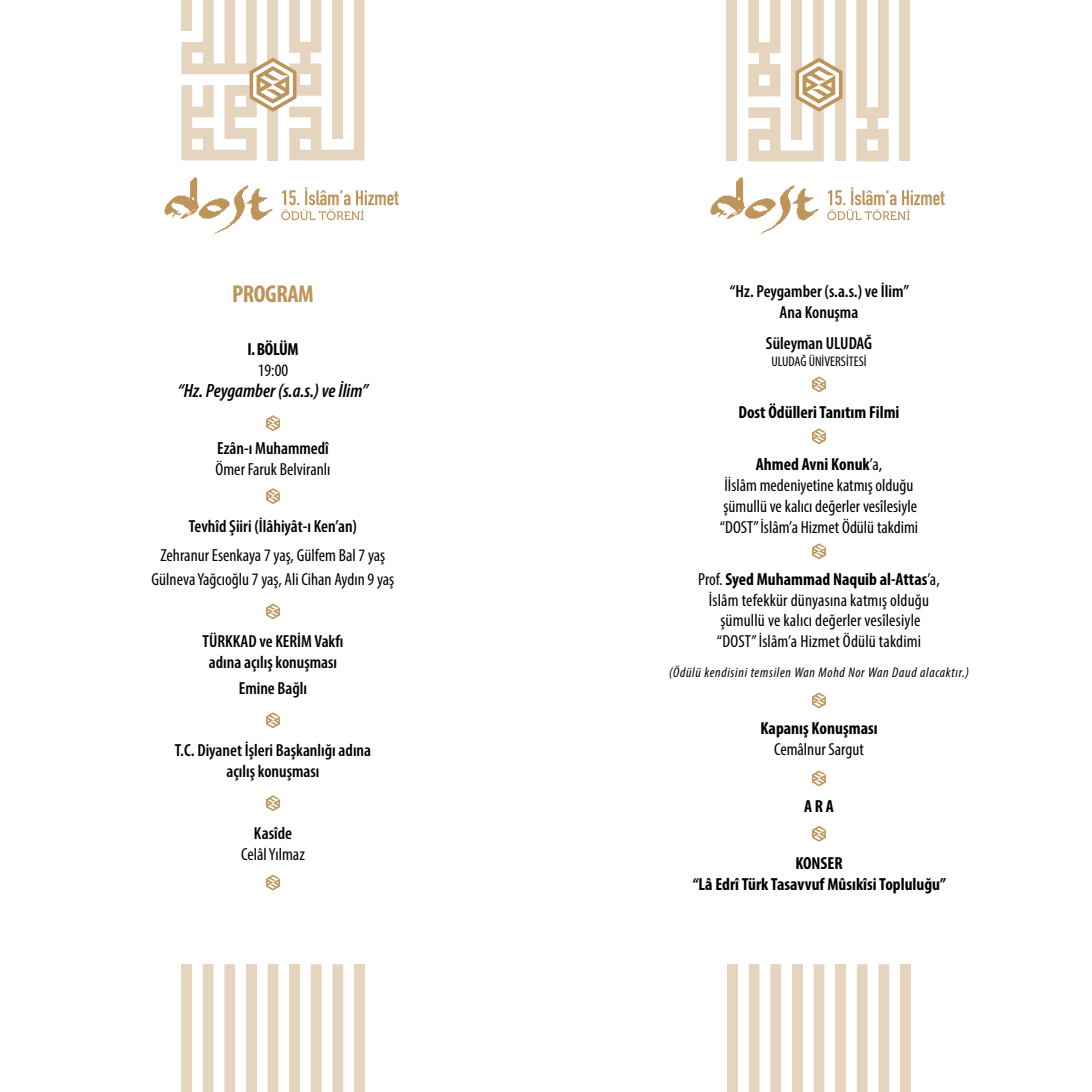
<style>
.page{position:relative;width:1092px;height:1092px;background:#fff}
.page>*{position:absolute;margin:0;border:0;box-sizing:border-box;transform-origin:0 0}
.t1{font:700 condensed 24.5px "Myriad Pro";letter-spacing:-.02em;color:#bd945a}
.t2{font:italic 600 condensed 19.25px "Myriad Pro";color:#000}
.t3{font:condensed 17.5px/21px "Myriad Pro";color:#000;text-align:center}
.t4{font:600 condensed 17.5px/21px "Myriad Pro";color:#000;text-align:center}
.t5{font:700 condensed 17.5px/21px "Myriad Pro";color:#000;text-align:center}
.t6{font:italic condensed 14px "Myriad Pro";letter-spacing:.05em;color:#000}
.t7{font:condensed 14px "Myriad Pro";color:#000}
.s1{font-weight:700}
</style>
<div class="page">
<div style="left:899px;top:0;width:11px;height:161px;background:#e5d5be"></div>
<svg style="left:842px;top:0;width:3px;height:161px"></svg>
<div style="left:726px;top:0;width:11px;height:161px;background:#e5d5be"></div>
<svg style="left:856px;top:0;width:32px;height:161px"></svg>
<svg style="left:748px;top:0;width:94px;height:161px"></svg>
<svg style="left:181px;top:0;width:183px;height:160px"></svg>
<svg style="left:266px;top:415px;width:14px;height:16px"></svg>
<svg style="left:266px;top:488px;width:14px;height:16px"></svg>
<svg style="left:266px;top:603px;width:14px;height:16px"></svg>
<svg style="left:266px;top:712px;width:14px;height:16px"></svg>
<svg style="left:266px;top:795px;width:14px;height:16px"></svg>
<svg style="left:266px;top:874px;width:14px;height:16px"></svg>
<svg style="left:812px;top:376px;width:13px;height:16px"></svg>
<svg style="left:812px;top:428px;width:13px;height:16px"></svg>
<svg style="left:812px;top:543px;width:13px;height:16px"></svg>
<svg style="left:812px;top:692px;width:13px;height:16px"></svg>
<svg style="left:812px;top:770px;width:13px;height:16px"></svg>
<svg style="left:812px;top:826px;width:13px;height:15px"></svg>
<img style="left:164px;top:177px;width:109px;height:57px">
<svg style="left:281px;top:187px;width:117px;height:33px"></svg>
<img style="left:710px;top:177px;width:108px;height:57px">
<svg style="left:827px;top:187px;width:117px;height:33px"></svg>
<div style="left:900px;top:964px;width:10px;height:127px;background:#e5d5be"></div>
<div style="left:835px;top:964px;width:10px;height:127px;background:#e5d5be"></div>
<div style="left:727px;top:964px;width:10px;height:127px;background:#e5d5be"></div>
<svg style="left:857px;top:964px;width:32px;height:127px"></svg>
<svg style="left:748px;top:964px;width:76px;height:127px"></svg>
<div style="left:354px;top:964px;width:11px;height:127px;background:#e5d5be"></div>
<div style="left:289px;top:964px;width:11px;height:127px;background:#e5d5be"></div>
<div style="left:181px;top:964px;width:11px;height:127px;background:#e5d5be"></div>
<svg style="left:311px;top:964px;width:32px;height:127px"></svg>
<svg style="left:203px;top:964px;width:75px;height:127px"></svg>
<h1 class="t1" style="left:232px;top:278px;width:83px">PROGRAM</h1>
<p class="t5" style="left:247px;top:338px;width:53px">I. BÖLÜM</p>
<p class="t3" style="left:258px;top:359px;width:32px">19:00</p>
<p class="t2" style="left:178px;top:380px;width:192px">“Hz. Peygamber (s.a.s.) ve İlim”</p>
<p class="t4" style="left:217px;top:437px;width:113px">Ezân-ı Muhammedî</p>
<p class="t3" style="left:215px;top:458px;width:116px">Ömer Faruk Belviranlı</p>
<p class="t4" style="left:189px;top:515px;width:170px">Tevhîd Şiiri (İlâhiyât-ı Ken’an)</p>
<p class="t3" style="left:152px;top:542px;width:244px;line-height:24.2px">Zehranur Esenkaya 7 yaş, Gülfem Bal 7 yaş<br>Gülneva Yağcıoğlu 7 yaş, Ali Cihan Aydın 9 yaş</p>
<p class="t4" style="left:202px;top:630px;width:142px">TÜRKKAD ve KERİM Vakfı adına açılış konuşması</p>
<p class="t4" style="left:239px;top:677px;width:70px">Emine Bağlı</p>
<p class="t4" style="left:175px;top:739px;width:198px">T.C. Diyanet İşleri Başkanlığı adına açılış konuşması</p>
<p class="t4" style="left:254px;top:822px;width:40px">Kasîde</p>
<p class="t3" style="left:241px;top:843px;width:65px">Celâl Yılmaz</p>
<p class="t4" style="left:730px;top:281px;width:180px">“Hz. Peygamber (s.a.s.) ve İlim”<br>Ana Konuşma</p>
<p class="t4" style="left:765px;top:333px;width:108px">Süleyman ULUDAĞ</p>
<p class="t7" style="left:771px;top:353px;width:97px">ULUDAĞ ÜNİVERSİTESİ</p>
<p class="t5" style="left:738px;top:401px;width:162px">Dost Ödülleri Tanıtım Filmi</p>
<p class="t3" style="left:720px;top:453px;width:200px"><span class="s1">Ahmed Avni Konuk</span>’a,<br>İİslâm medeniyetine katmış olduğu şümullü ve kalıcı değerler vesîlesiyle “DOST” İslâm’a Hizmet Ödülü takdimi</p>
<p class="t3" style="left:698px;top:569px;width:243px;line-height:20.5px">Prof. <span class="s1">Syed Muhammad Naquib al-Attas</span>’a, İslâm tefekkür dünyasına katmış olduğu şümullü ve kalıcı değerler vesîlesiyle “DOST” İslâm’a Hizmet Ödülü takdimi</p>
<p class="t6" style="left:669px;top:664px;width:301px">(Ödülü kendisini temsilen Wan Mohd Nor Wan Daud alacaktır.)</p>
<p class="t5" style="left:760px;top:717px;width:119px">Kapanış Konuşması</p>
<p class="t3" style="left:774px;top:738px;width:91px">Cemâlnur Sargut</p>
<p class="t5" style="left:804px;top:795px;width:31px">A R A</p>
<p class="t5" style="left:692px;top:852px;width:255px">KONSER<br>“Lâ Edrî Türk Tasavvuf Mûsıkîsi Topluluğu”</p>
</div>
